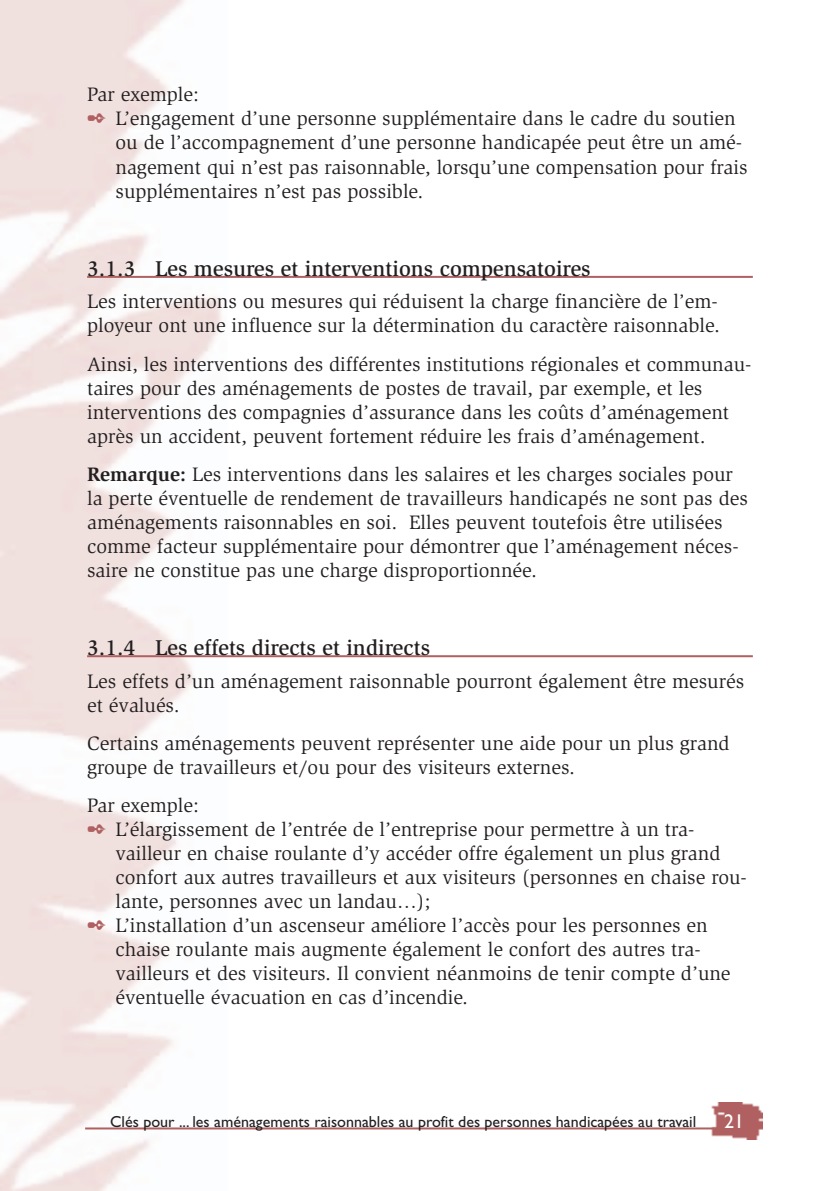
<style>
.page{position:relative;width:840px;height:1191px;background:#fff}
.page>*{position:absolute;margin:0;border:0;box-sizing:border-box;transform-origin:0 0}
.t1{font:500 22px "Slimbach";color:#231f20}
.t2{font:20px/24px "Slimbach";color:#231f20}
.t3{font:20px "Gill Sans";color:#fff}
.t4{font:16px "Gill Sans";color:#231f20}
.s1{color:#b06061}
.s2{font-weight:700}
</style>
<div class="page">
<img style="left:710px;top:1102px;width:52px;height:37px">
<hr style="left:85px;top:1127px;width:667px;height:2px;background:#b06061">
<hr style="left:87px;top:276px;width:665px;height:2px;background:#b06061">
<hr style="left:87px;top:655px;width:665px;height:2px;background:#b06061">
<p class="t2" style="left:87px;top:84px;width:113px">Par exemple:</p>
<p class="t2" style="left:87px;top:108px;width:649px"><span class="s1">✒</span> L’engagement d’une personne supplémentaire dans le cadre du soutien</p>
<p class="t2" style="left:115px;top:132px;width:627px">ou de l’accompagnement d’une personne handicapée peut être un amé-</p>
<p class="t2" style="left:115px;top:156px;width:633px">nagement qui n’est pas raisonnable, lorsqu’une compensation pour frais</p>
<p class="t2" style="left:115px;top:180px;width:309px">supplémentaires n’est pas possible.</p>
<p class="t1" style="left:87px;top:260px;width:504px">3.1.3 Les mesures et interventions compensatoires</p>
<p class="t2" style="left:87px;top:291px;width:634px">Les interventions ou mesures qui réduisent la charge financière de l’em&shy;ployeur ont une influence sur la détermination du caractère raisonnable.</p>
<p class="t2" style="left:87px;top:353px;width:665px">Ainsi, les interventions des différentes institutions régionales et communau&shy;taires pour des aménagements de postes de travail, par exemple, et les interventions des compagnies d’assurance dans les coûts d’aménagement après un accident, peuvent fortement réduire les frais d’aménagement.</p>
<p class="t2" style="left:87px;top:463px;width:662px"><span class="s2">Remarque:</span> Les interventions dans les salaires et les charges sociales pour la perte éventuelle de rendement de travailleurs handicapés ne sont pas des aménagements raisonnables en soi. Elles peuvent toutefois être utilisées comme facteur supplémentaire pour démontrer que l’aménagement néces&shy;saire ne constitue pas une charge disproportionnée.</p>
<p class="t1" style="left:87px;top:639px;width:344px">3.1.4 Les effets directs et indirects</p>
<p class="t2" style="left:87px;top:670px;width:658px">Les effets d’un aménagement raisonnable pourront également être mesurés et évalués.</p>
<p class="t2" style="left:87px;top:732px;width:643px">Certains aménagements peuvent représenter une aide pour un plus grand groupe de travailleurs et/ou pour des visiteurs externes.</p>
<p class="t2" style="left:87px;top:795px;width:113px">Par exemple:</p>
<p class="t2" style="left:87px;top:819px;width:608px"><span class="s1">✒</span> L’élargissement de l’entrée de l’entreprise pour permettre à un tra-</p>
<p class="t2" style="left:115px;top:843px;width:606px">vailleur en chaise roulante d’y accéder offre également un plus grand</p>
<p class="t2" style="left:115px;top:867px;width:632px">confort aux autres travailleurs et aux visiteurs (personnes en chaise rou-</p>
<p class="t2" style="left:115px;top:891px;width:316px">lante, personnes avec un landau…);</p>
<p class="t2" style="left:87px;top:915px;width:621px"><span class="s1">✒</span> L’installation d’un ascenseur améliore l’accès pour les personnes en</p>
<p class="t2" style="left:115px;top:939px;width:586px">chaise roulante mais augmente également le confort des autres tra-</p>
<p class="t2" style="left:115px;top:963px;width:616px">vailleurs et des visiteurs. Il convient néanmoins de tenir compte d’une</p>
<p class="t2" style="left:115px;top:987px;width:354px">éventuelle évacuation en cas d’incendie.</p>
<p class="t4" style="left:110px;top:1116px;width:587px">Clés pour ... les aménagements raisonnables au profit des personnes handicapées au travail</p>
<p class="t3" style="left:723px;top:1114px;width:21px">21</p>
</div>
